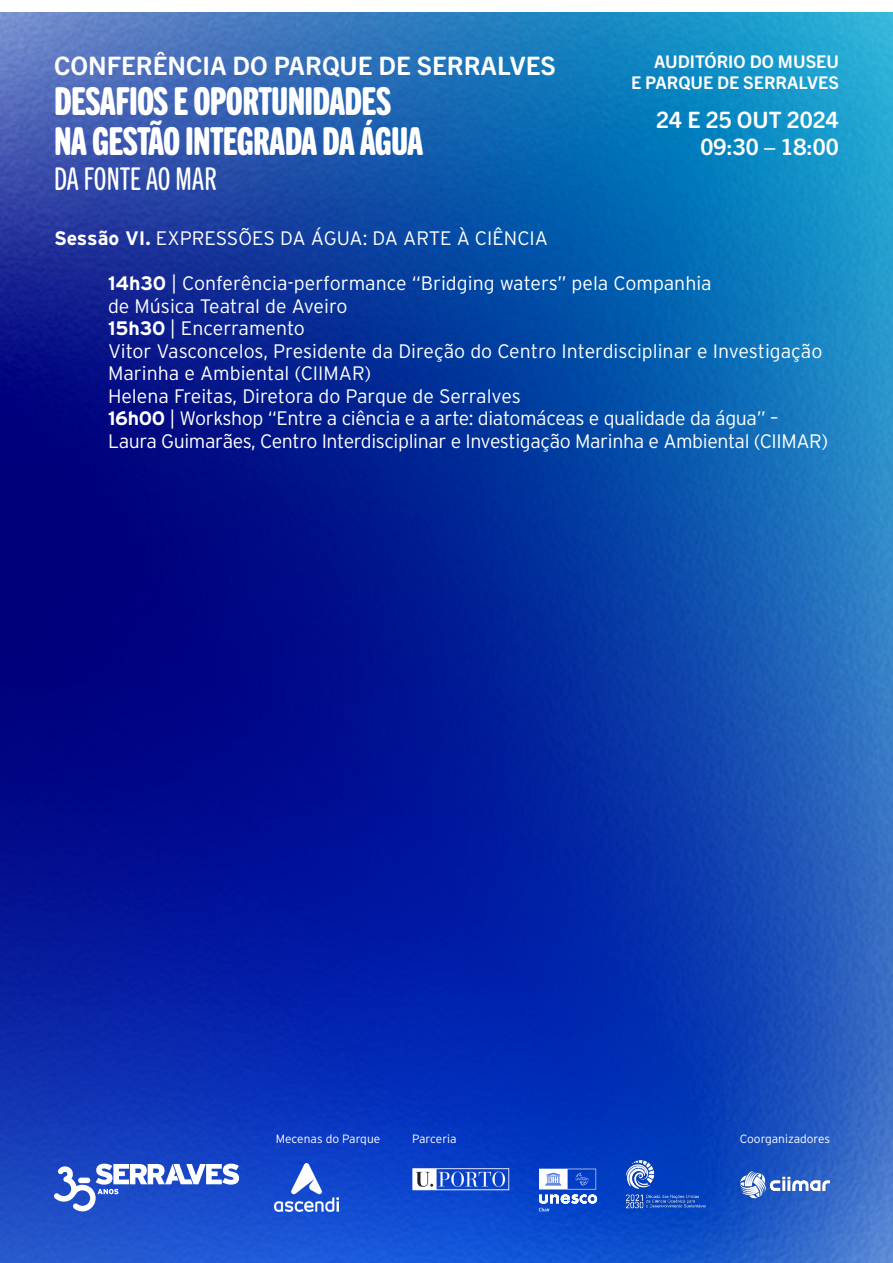
<style>
.page{position:relative;width:893px;height:1263px;background:#fff}
.page>*{position:absolute;margin:0;border:0;box-sizing:border-box;transform-origin:0 0}
.t1{font:38.7px/40.3px "Trade Gothic Next SR Pro Hv Cm";letter-spacing:-.02em;color:#fff}
.t2{font:31.5px "Trade Gothic Next SR Pro Cm";color:#fff}
.t3{font:700 25.5px "Trade Gothic Next SR Pro";color:#fff}
.t4{font:700 22.65px/27.2px "Trade Gothic Next SR Pro";color:#fff;text-align:right}
.t5{font:300 19.5px/22.5px "Interstate";letter-spacing:-.01em;color:#fff}
.t6{font:700 17.55px/21px "Trade Gothic Next SR Pro";color:#fff;text-align:right}
.t7{font:300 12px "Interstate";color:#fff}
.s1{font-weight:800}
.s2{font-weight:700}
</style>
<div class="page">
<img style="left:0;top:12px;width:893px;height:1251px">
<svg style="left:54px;top:1164px;width:185px;height:47px"></svg>
<svg style="left:539px;top:1169px;width:58px;height:42px"></svg>
<img style="left:400px;top:1157px;width:121px;height:43px">
<img style="left:621px;top:1153px;width:88px;height:62px">
<img style="left:274px;top:1164px;width:64px;height:58px">
<img style="left:734px;top:1165px;width:102px;height:39px">
<h3 class="t3" style="left:54px;top:48px;width:503px">CONFERÊNCIA DO PARQUE DE SERRALVES</h3>
<h1 class="t1" style="left:54px;top:79px;width:371px">DESAFIOS E OPORTUNIDADES<br>NA GESTÃO INTEGRADA DA ÁGUA</h1>
<h2 class="t2" style="left:54px;top:157px;width:164px">DA FONTE AO MAR</h2>
<p class="t6" style="left:631px;top:50px;width:209px">AUDITÓRIO DO MUSEU<br>E PARQUE DE SERRALVES</p>
<p class="t4" style="left:656px;top:105px;width:184px">24 E 25 OUT 2024<br>09:30 <span class="s1">–</span> 18:00</p>
<p class="t5" style="left:54px;top:227px;width:496px"><span class="s2">Sessão VI.</span> EXPRESSÕES DA ÁGUA: DA ARTE À CIÊNCIA</p>
<p class="t5" style="left:108px;top:272px;width:605px"><span class="s2">14h30</span> | Conferência-performance “Bridging waters” pela Companhia de Música Teatral de Aveiro</p>
<p class="t5" style="left:108px;top:317px;width:716px"><span class="s2">15h30</span> | Encerramento<br>Vitor Vasconcelos, Presidente da Direção do Centro Interdisciplinar e Investigação Marinha e Ambiental (CIIMAR)<br>Helena Freitas, Diretora do Parque de Serralves</p>
<p class="t5" style="left:108px;top:407px;width:722px"><span class="s2">16h00</span> | Workshop “Entre a ciência e a arte: diatomáceas e qualidade da água” –<br>Laura Guimarães, Centro Interdisciplinar e Investigação Marinha e Ambiental (CIIMAR)</p>
<p class="t7" style="left:276px;top:1132px;width:106px">Mecenas do Parque</p>
<p class="t7" style="left:412px;top:1132px;width:46px">Parceria</p>
<p class="t7" style="left:740px;top:1132px;width:92px">Coorganizadores</p>
</div>
